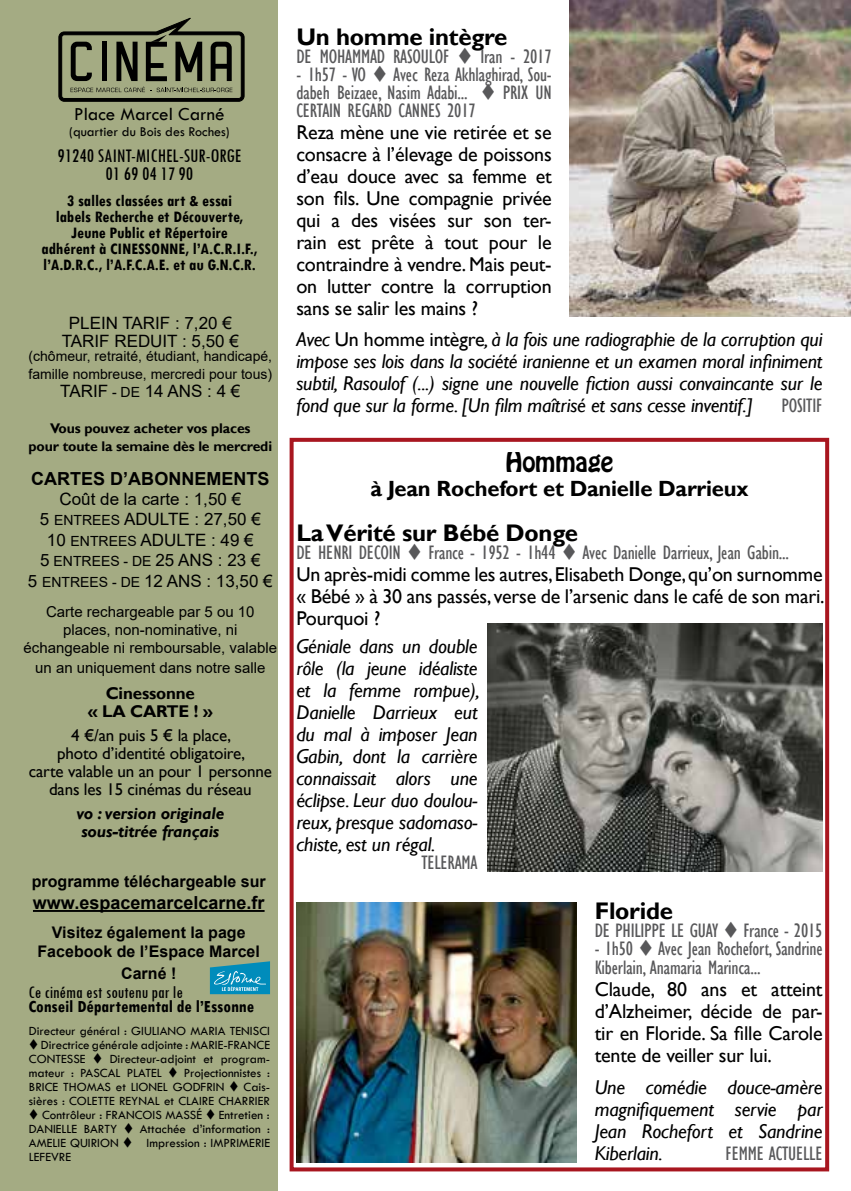
<style>
.page{position:relative;width:851px;height:1191px;background:#fff}
.page>*{position:absolute;margin:0;border:0;box-sizing:border-box;transform-origin:0 0}
.t1{font:700 24px "Gill Sans";letter-spacing:-.01em;color:#000}
.t2{font:24px "Hobo Std";letter-spacing:-.01em;color:#000}
.t3{font:700 22px "Gill Sans";letter-spacing:-.01em;color:#000}
.t4{font:italic 20px/22px "Gill Sans";letter-spacing:-.01em;color:#000;text-align:justify}
.t5{font:20px/22px "Gill Sans";letter-spacing:-.01em;color:#000;text-align:justify}
.t6{font:condensed 20px/18px "Gill Sans";letter-spacing:-.01em;color:#58585a;text-align:justify}
.t7{font:condensed 20px/18px "Tw Cen";color:#000;text-align:center}
.t8{font:19px "Tw Cen";color:#000}
.t9{font:700 18px "Arial";color:#000}
.t10{font:700 condensed 18px "Tw Cen";color:#000}
.t11{font:condensed 18px "Tw Cen";color:#000}
.t12{font:17px/20.4px "Arial";color:#000;text-align:center}
.t13{font:700 condensed 17px/16px "Tw Cen";color:#000;text-align:center}
.t14{font:17px/18px "Gill Sans";letter-spacing:-.01em;color:#000;text-align:center}
.t15{font:italic 700 17px/18px "Gill Sans";letter-spacing:-.01em;color:#000}
.t16{font:700 17px/18px "Gill Sans";letter-spacing:-.01em;color:#000;text-align:center}
.t17{font:700 16px/19.2px "Arial";color:#000;text-align:center}
.t18{font:15px/18px "Arial";color:#000;text-align:center}
.t19{font:14px/18px "Arial";color:#000}
.t20{font:700 14px/18px "Gill Sans";letter-spacing:-.01em;color:#000;text-align:center}
.t21{font:14px "Tw Cen";color:#000}
.t22{font:13px/14px "Tw Cen";color:#000;text-align:justify}
.s1{font-size:14px}
.s2{font-style:normal}
.s3{font-stretch:condensed;color:#58585a}
.s4{color:#58585a}
</style>
<div class="page">
<div style="left:289px;top:438px;width:540px;height:733px;border:4px solid #a8161f"></div>
<div style="left:0;top:0;width:278px;height:1191px;background:#a4ab83"></div>
<svg style="left:58px;top:17px;width:187px;height:85px"></svg>
<hr style="left:33px;top:910px;width:231px;height:2px;background:#000">
<svg style="left:210px;top:961px;width:60px;height:33px;background:#2b9bbc"></svg>
<img style="left:569px;top:0;width:281px;height:316px">
<img style="left:488px;top:623px;width:334px;height:248px">
<img style="left:296px;top:903px;width:280px;height:259px">
<p class="t8" style="left:74px;top:102px;width:152px">Place Marcel Carné</p>
<p class="t21" style="left:69px;top:123px;width:162px">(quartier du Bois des Roches)</p>
<p class="t7" style="left:58px;top:146px;width:185px">91240 SAINT-MICHEL-SUR-ORGE<br>01 69 04 17 90</p>
<p class="t13" style="left:41px;top:192px;width:217px">3 salles classées art &amp; essai<br>labels Recherche et Découverte, Jeune Public et Répertoire<br>adhérent à CINESSONNE, l’A.C.R.I.F., l’A.D.R.C., l’A.F.C.A.E. et au G.N.C.R.</p>
<p class="t12" style="left:62px;top:313px;width:178px;line-height:18px">PLEIN TARIF : 7,20 €<br>TARIF REDUIT : 5,50 €</p>
<p class="t19" style="left:28px;top:346px;width:245px">(chômeur, retraité, étudiant, handicapé, famille nombreuse, mercredi pour tous)</p>
<p class="t12" style="left:60px;top:380px;width:181px">TARIF <span class="s1">- DE</span> 14 ANS : 4 €</p>
<p class="t20" style="left:29px;top:419px;width:245px">Vous pouvez acheter vos places<br>pour toute la semaine dès le mercredi</p>
<p class="t9" style="left:31px;top:465px;width:239px">CARTES D’ABONNEMENTS</p>
<p class="t12" style="left:28px;top:489px;width:246px">Coût de la carte : 1,50 €<br>5 <span class="s1">ENTREES</span> ADULTE : 27,50 €<br>10 <span class="s1">ENTREES</span> ADULTE : 49 €<br>5 <span class="s1">ENTREES - DE</span> 25 ANS : 23 €<br>5 <span class="s1">ENTREES - DE</span> 12 ANS : 13,50 €</p>
<p class="t18" style="left:23px;top:602px;width:255px">Carte rechargeable par 5 ou 10 places, non-nominative, ni échangeable ni remboursable, valable</p>
<p class="t18" style="left:35px;top:658px;width:232px">un an uniquement dans notre salle</p>
<p class="t16" style="left:88px;top:685px;width:127px">Cinessonne<br>« LA CARTE ! »</p>
<p class="t14" style="left:29px;top:726px;width:245px">4 €/an puis 5 € la place,<br>photo d’identité obligatoire,<br>carte valable un an pour 1 personne dans les 15 cinémas du réseau</p>
<p class="t15" style="left:76px;top:805px;width:149px">vo : version originale sous-titrée français</p>
<p class="t17" style="left:32px;top:872px;width:235px">programme téléchargeable sur</p>
<p class="t9" style="left:33px;top:890px;width:233px">www.espacemarcelcarne.fr</p>
<p class="t17" style="left:38px;top:923px;width:224px">Visitez également la page<br>Facebook de l’Espace Marcel</p>
<p class="t17" style="left:121px;top:964px;width:57px">Carné !</p>
<p class="t11" style="left:28px;top:981px;width:156px">Ce cinéma est soutenu par le</p>
<p class="t10" style="left:28px;top:995px;width:227px">Conseil Départemental de l’Essonne</p>
<p class="t22" style="left:29px;top:1023px;width:242px">Directeur général : GIULIANO MARIA TENISCI</p>
<p class="t22" style="left:29px;top:1037px;width:242px">▼ Directrice générale adjointe : MARIE-FRANCE CONTESSE ▼ Directeur-adjoint et program&shy;mateur : PASCAL PLATEL ▼ Projectionnistes :<br>BRICE THOMAS et LIONEL GODFRIN ▼ Cais&shy;sières : COLETTE REYNAL et CLAIRE CHARRIER</p>
<p class="t22" style="left:29px;top:1107px;width:242px">▼ Contrôleur : FRANCOIS MASSÉ ▼ Entretien :<br>DANIELLE BARTY ▼ Attachée d’information :<br>AMELIE QUIRION ▼ Impression : IMPRIMERIE LEFEVRE</p>
<p class="t1" style="left:296px;top:22px;width:212px">Un homme intègre</p>
<p class="t6" style="left:296px;top:47px;width:257px">DE MOHAMMAD RASOULOF ▼ Iran - 2017</p>
<p class="t6" style="left:296px;top:65px;width:257px">- 1h57 - VO ▼ Avec Reza Akhlaghirad, Sou&shy;dabeh Beizaee, Nasim Adabi... ▼ PRIX UN CERTAIN REGARD CANNES 2017</p>
<p class="t5" style="left:296px;top:122px;width:257px">Reza mène une vie retirée et se consacre à l’élevage de poissons d’eau douce avec sa femme et son fils. Une compagnie privée qui a des visées sur son ter&shy;rain est prête à tout pour le contraindre à vendre. Mais peut&shy;on lutter contre la corruption sans se salir les mains ?</p>
<p class="t4" style="left:296px;top:328px;width:527px">Avec <span class="s2">Un homme intègre</span>, à la fois une radiographie de la corruption qui impose ses lois dans la société iranienne et un examen moral infiniment subtil, Rasoulof (...) signe une nouvelle fiction aussi convaincante sur le fond que sur la forme. [Un film maîtrisé et sans cesse inventif.]</p>
<p class="t6" style="left:781px;top:396px;width:43px">POSITIF</p>
<p class="t2" style="left:505px;top:445px;width:109px">Hommage</p>
<p class="t3" style="left:370px;top:475px;width:379px">à Jean Rochefort et Danielle Darrieux</p>
<p class="t1" style="left:296px;top:518px;width:283px">La Vérité sur Bébé Donge</p>
<p class="t5" style="left:296px;top:541px;width:529px;text-align:left"><span class="s3">DE HENRI DECOIN</span> <span class="s4">▼</span> <span class="s3">France - 1952 - 1h44</span> <span class="s4">▼</span> <span class="s3">Avec Danielle Darrieux, Jean Gabin...<br></span>Un après-midi comme les autres, Elisabeth Donge, qu’on surnomme « Bébé » à 30 ans passés, verse de l’arsenic dans le café de son mari.<br>Pourquoi ?</p>
<p class="t4" style="left:296px;top:635px;width:185px">Géniale dans un double rôle (la jeune idéaliste et la femme rompue), Danielle Darrieux eut du mal à imposer Jean Gabin, dont la carrière connaissait alors une éclipse. Leur duo doulou&shy;reux, presque sadomaso&shy;chiste, est un régal.</p>
<p class="t6" style="left:421px;top:853px;width:58px">TELERAMA</p>
<p class="t1" style="left:594px;top:897px;width:80px">Floride</p>
<p class="t6" style="left:594px;top:922px;width:229px">DE PHILIPPE LE GUAY ▼ France - 2015</p>
<p class="t6" style="left:594px;top:940px;width:229px">- 1h50 ▼ Avec Jean Rochefort, Sandrine<br>Kiberlain, Anamaria Marinca...</p>
<p class="t5" style="left:594px;top:978px;width:229px">Claude, 80 ans et atteint d’Alzheimer, décide de par&shy;tir en Floride. Sa fille Carole tente de veiller sur lui.</p>
<p class="t4" style="left:594px;top:1076px;width:229px">Une comédie douce-amère magnifiquement servie par Jean Rochefort et Sandrine Kiberlain.</p>
<p class="t6" style="left:725px;top:1144px;width:98px">FEMME ACTUELLE</p>
</div>
